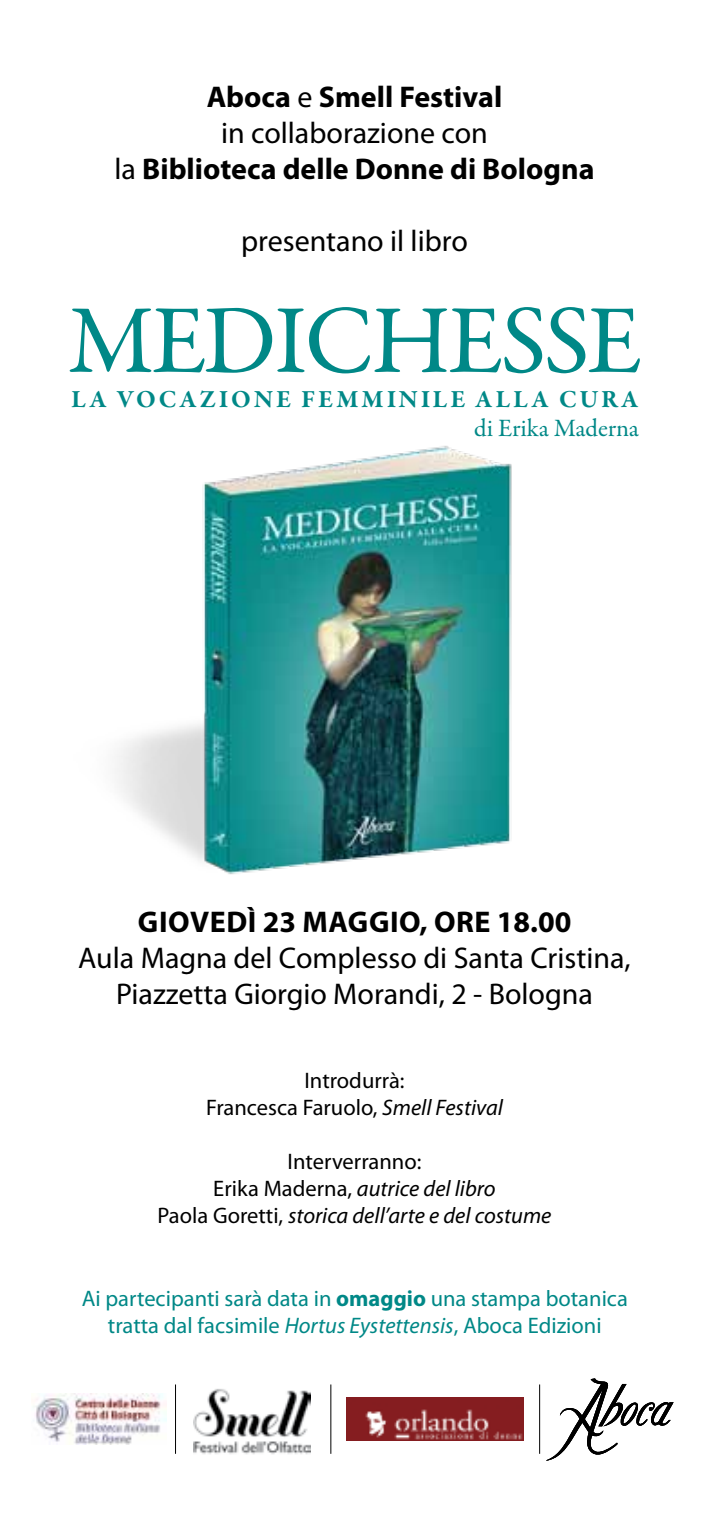
<style>
.page{position:relative;width:709px;height:1524px;background:#fff}
.page>*{position:absolute;margin:0;border:0;box-sizing:border-box;transform-origin:0 0}
.t1{font:97.75px "Garamond Premr Pro";letter-spacing:-.03em;color:#008887}
.t2{font:30px/36px "Myriad Pro";color:#000;text-align:center}
.t3{font:700 30px/36px "Myriad Pro";color:#000;text-align:center}
.t4{font:700 30px "Myriad Pro";letter-spacing:.02em;color:#000}
.t5{font:700 25.25px "Garamond Premr Pro";letter-spacing:.115em;color:#008887}
.t6{font:25.25px "Garamond Premr Pro";letter-spacing:-.01em;color:#008887}
.t7{font:22.5px/27px "Myriad Pro";color:#008887;text-align:center}
.t8{font:italic 22.5px/27px "Myriad Pro";color:#000;text-align:center}
.t9{font:22.5px/27px "Myriad Pro";color:#000;text-align:center}
.s1{font-weight:400}
.s2{font-style:italic}
.s3{font-style:normal}
.s4{font-weight:700}
</style>
<div class="page">
<img style="left:115px;top:446px;width:397px;height:429px">
<hr style="left:330px;top:1384px;width:1px;height:69px;background:#000">
<hr style="left:539px;top:1384px;width:1px;height:69px;background:#000">
<hr style="left:175px;top:1384px;width:1px;height:69px;background:#000">
<svg style="left:547px;top:1378px;width:126px;height:82px"></svg>
<img style="left:194px;top:1389px;width:117px;height:66px">
<img style="left:35px;top:1393px;width:132px;height:52px">
<img style="left:346px;top:1397px;width:178px;height:43px">
<h2 class="t3" style="left:114px;top:78px;width:481px">Aboca <span class="s1">e</span> Smell Festival<br><span class="s1">in collaborazione con<br>la</span> Biblioteca delle Donne di Bologna</h2>
<h2 class="t2" style="left:241px;top:223px;width:228px">presentano il libro</h2>
<h1 class="t1" style="left:68px;top:282px;width:576px">MEDICHESSE</h1>
<p class="t5" style="left:71px;top:384px;width:569px">LA VOCAZIONE FEMMINILE ALLA CURA</p>
<p class="t6" style="left:474px;top:413px;width:166px">di Erika Maderna</p>
<h2 class="t4" style="left:138px;top:903px;width:211px">Giovedì 23 magg</h2>
<h2 class="t3" style="left:390px;top:903px;width:183px">io, ore 18.00</h2>
<h2 class="t2" style="left:78px;top:940px;width:554px">Aula Magna del Complesso di Santa Cristina,<br>Piazzetta Giorgio Morandi, 2 - Bologna</h2>
<p class="t9" style="left:206px;top:1067px;width:298px">Introdurrà:<br>Francesca Faruolo, <span class="s2">Smell Festival</span></p>
<p class="t8" style="left:157px;top:1148px;width:395px"><span class="s3">Interverranno:<br>Erika Maderna,</span> autrice del libro<br><span class="s3">Paola Goretti,</span> storica dell’arte e del costume</p>
<p class="t7" style="left:82px;top:1284px;width:547px">Ai partecipanti sarà data in <span class="s4">omaggio</span> una stampa botanica tratta dal facsimile <span class="s2">Hortus Eystettensis</span>, Aboca Edizioni</p>
</div>
